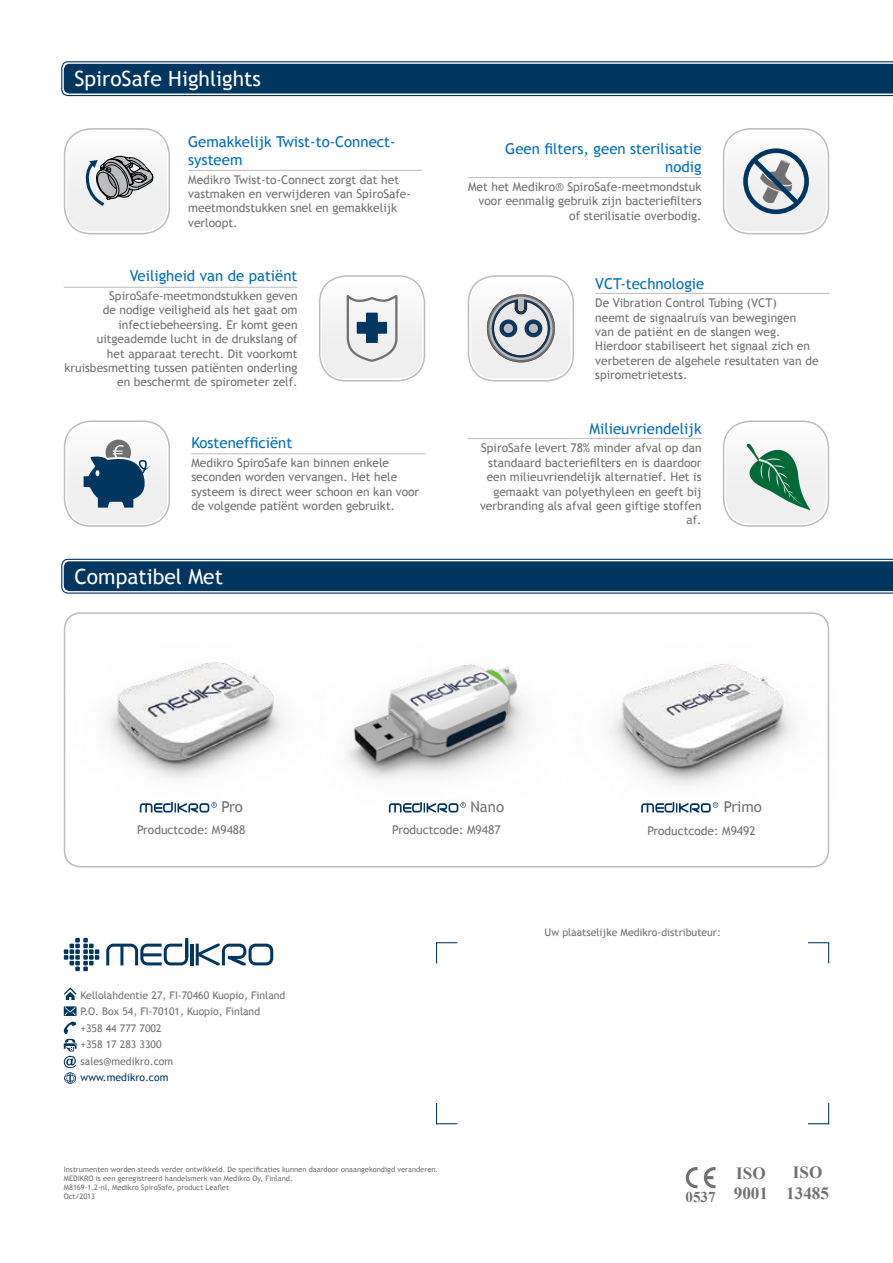
<style>
.page{position:relative;width:893px;height:1263px;background:#fff}
.page>*{position:absolute;margin:0;border:0;box-sizing:border-box;transform-origin:0 0}
.t1{font:21px "Trebuchet MS";color:#fff}
.t2{font:700 17.1px/20.5px "Times New Roman";color:#717073;text-align:center}
.t3{font:15px/18px "Trebuchet MS";color:#006fba}
.t4{font:15px "Trebuchet MS";color:#717073}
.t5{font:700 15px "Times New Roman";color:#717073}
.t6{font:12px/14.4px "Trebuchet MS";color:#717073;text-align:right}
.t7{font:10.5px/16.5px "Trebuchet MS";color:#717073}
.t8{font:10.5px "Trebuchet MS";color:#003660}
.t9{font:7.5px/9px "Trebuchet MS";color:#717073}
</style>
<div class="page">
<div style="left:64px;top:612px;width:765px;height:255px;border:2px solid #babcbe;border-radius:16px"></div>
<svg style="left:436px;top:942px;width:21px;height:21px"></svg>
<svg style="left:808px;top:942px;width:21px;height:21px"></svg>
<svg style="left:808px;top:1103px;width:21px;height:21px"></svg>
<svg style="left:436px;top:1103px;width:21px;height:21px"></svg>
<svg style="left:64px;top:987px;width:13px;height:13px"></svg>
<svg style="left:64px;top:938px;width:35px;height:33px"></svg>
<svg style="left:106px;top:938px;width:82px;height:27px"></svg>
<hr style="left:190px;top:944px;width:3px;height:21px;background:#003660">
<svg style="left:196px;top:944px;width:77px;height:21px"></svg>
<img style="left:347px;top:664px;width:181px;height:149px">
<img style="left:609px;top:644px;width:221px;height:162px">
<img style="left:63px;top:643px;width:222px;height:163px">
<svg style="left:64px;top:1006px;width:13px;height:78px"></svg>
<svg style="left:61px;top:61px;width:832px;height:35px;background:#17486e"></svg>
<svg style="left:61px;top:559px;width:832px;height:35px;background:#17486e"></svg>
<svg style="left:704px;top:1167px;width:11px;height:21px"></svg>
<svg style="left:686px;top:1167px;width:11px;height:21px"></svg>
<svg style="left:641px;top:802px;width:77px;height:10px"></svg>
<div style="left:723px;top:420px;width:106px;height:107px;border:2px solid #babcbe;border-radius:27px"></div>
<svg style="left:726px;top:424px;width:100px;height:100px"></svg>
<div style="left:468px;top:275px;width:106px;height:107px;border:2px solid #babcbe;border-radius:27px"></div>
<svg style="left:471px;top:278px;width:100px;height:100px"></svg>
<div style="left:319px;top:275px;width:106px;height:107px;border:2px solid #babcbe;border-radius:27px"></div>
<svg style="left:322px;top:278px;width:100px;height:100px"></svg>
<div style="left:367px;top:313px;width:10px;height:29px;background:#003660"></div>
<div style="left:366px;top:313px;width:12px;height:30px;border:1px solid #003660"></div>
<div style="left:357px;top:323px;width:29px;height:10px;background:#003660"></div>
<div style="left:357px;top:322px;width:30px;height:12px;border:1px solid #003660"></div>
<div style="left:64px;top:128px;width:106px;height:106px;border:2px solid #babcbe;border-radius:27px"></div>
<div style="left:723px;top:128px;width:106px;height:106px;border:2px solid #babcbe;border-radius:27px"></div>
<svg style="left:726px;top:131px;width:100px;height:100px"></svg>
<div style="left:64px;top:420px;width:106px;height:107px;border:2px solid #babcbe;border-radius:27px"></div>
<svg style="left:67px;top:424px;width:100px;height:100px"></svg>
<svg style="left:67px;top:131px;width:100px;height:100px"></svg>
<hr style="left:468px;top:438px;width:234px;height:1px;background:#babcbe">
<hr style="left:595px;top:293px;width:234px;height:1px;background:#babcbe">
<hr style="left:64px;top:287px;width:234px;height:1px;background:#babcbe">
<hr style="left:188px;top:170px;width:234px;height:1px;background:#babcbe">
<hr style="left:468px;top:177px;width:234px;height:1px;background:#babcbe">
<hr style="left:191px;top:453px;width:234px;height:1px;background:#babcbe">
<svg style="left:389px;top:802px;width:77px;height:10px"></svg>
<svg style="left:140px;top:802px;width:77px;height:10px"></svg>
<h1 class="t1" style="left:74px;top:67px;width:188px">SpiroSafe Highlights</h1>
<p class="t3" style="left:188px;top:133px;width:209px">Gemakkelijk Twist-to-Connect&shy;systeem</p>
<p class="t6" style="left:188px;top:172px;width:224px;text-align:left">Medikro Twist-to-Connect zorgt dat het vastmaken en verwijderen van SpiroSafe&shy;meetmondstukken snel en gemakkelijk verloopt.</p>
<p class="t3" style="left:130px;top:267px;width:169px">Veiligheid van de patiënt</p>
<p class="t6" style="left:64px;top:289px;width:235px">SpiroSafe-meetmondstukken geven<br>de nodige veiligheid als het gaat om infectiebeheersing. Er komt geen uitgeademde lucht in de drukslang of<br>het apparaat terecht. Dit voorkomt kruisbesmetting tussen patiënten onderling en beschermt de spirometer zelf.</p>
<p class="t3" style="left:191px;top:434px;width:103px">Kostenefficiënt</p>
<p class="t6" style="left:191px;top:456px;width:229px;text-align:left">Medikro SpiroSafe kan binnen enkele seconden worden vervangen. Het hele systeem is direct weer schoon en kan voor de volgende patiënt worden gebruikt.</p>
<h1 class="t1" style="left:74px;top:564px;width:150px">Compatibel Met</h1>
<p class="t3" style="left:505px;top:140px;width:198px;text-align:right">Geen filters, geen sterilisatie nodig</p>
<p class="t6" style="left:468px;top:179px;width:235px">Met het Medikro® SpiroSafe-meetmondstuk voor eenmalig gebruik zijn bacteriefilters of sterilisatie overbodig.</p>
<p class="t3" style="left:595px;top:274px;width:110px">VCT-technologie</p>
<p class="t6" style="left:595px;top:296px;width:225px;text-align:left">De Vibration Control Tubing (VCT)<br>neemt de signaalruis van bewegingen<br>van de patiënt en de slangen weg.<br>Hierdoor stabiliseert het signaal zich en verbeteren de algehele resultaten van de spirometrietests.</p>
<p class="t3" style="left:589px;top:420px;width:114px">Milieuvriendelijk</p>
<p class="t6" style="left:480px;top:441px;width:223px">SpiroSafe levert 78% minder afval op dan standaard bacteriefilters en is daardoor een milieuvriendelijk alternatief. Het is gemaakt van polyethyleen en geeft bij verbranding als afval geen giftige stoffen af.</p>
<p class="t4" style="left:221px;top:798px;width:23px">Pro</p>
<p class="t6" style="left:137px;top:823px;width:110px">Productcode: M9488</p>
<p class="t4" style="left:470px;top:798px;width:35px">Nano</p>
<p class="t6" style="left:392px;top:823px;width:110px">Productcode: M9487</p>
<p class="t4" style="left:724px;top:798px;width:40px">Primo</p>
<p class="t6" style="left:647px;top:823px;width:110px">Productcode: M9492</p>
<p class="t7" style="left:545px;top:924px;width:178px">Uw plaatselijke Medikro-distributeur:</p>
<p class="t7" style="left:81px;top:987px;width:206px">Kellolahdentie 27, FI-70460 Kuopio, Finland<br>P.O. Box 54, FI-70101, Kuopio, Finland<br>+358 44 777 7002<br>+358 17 283 3300<br>sales@medikro.com</p>
<p class="t8" style="left:81px;top:1071px;width:89px">www.medikro.com</p>
<p class="t9" style="left:64px;top:1165px;width:376px">Instrumenten worden steeds verder ontwikkeld. De specificaties kunnen daardoor onaangekondigd veranderen.<br>MEDIKRO is een geregistreerd handelsmerk van Medikro Oy, Finland.<br>M8169-1.2-nl, Medikro SpiroSafe, product Leaflet<br>Oct/2013</p>
<p class="t5" style="left:686px;top:1187px;width:31px">0537</p>
<h2 class="t2" style="left:734px;top:1162px;width:36px;text-align:left">ISO<br>9001</h2>
<h2 class="t2" style="left:786px;top:1162px;width:44px">ISO<br>13485</h2>
</div>
